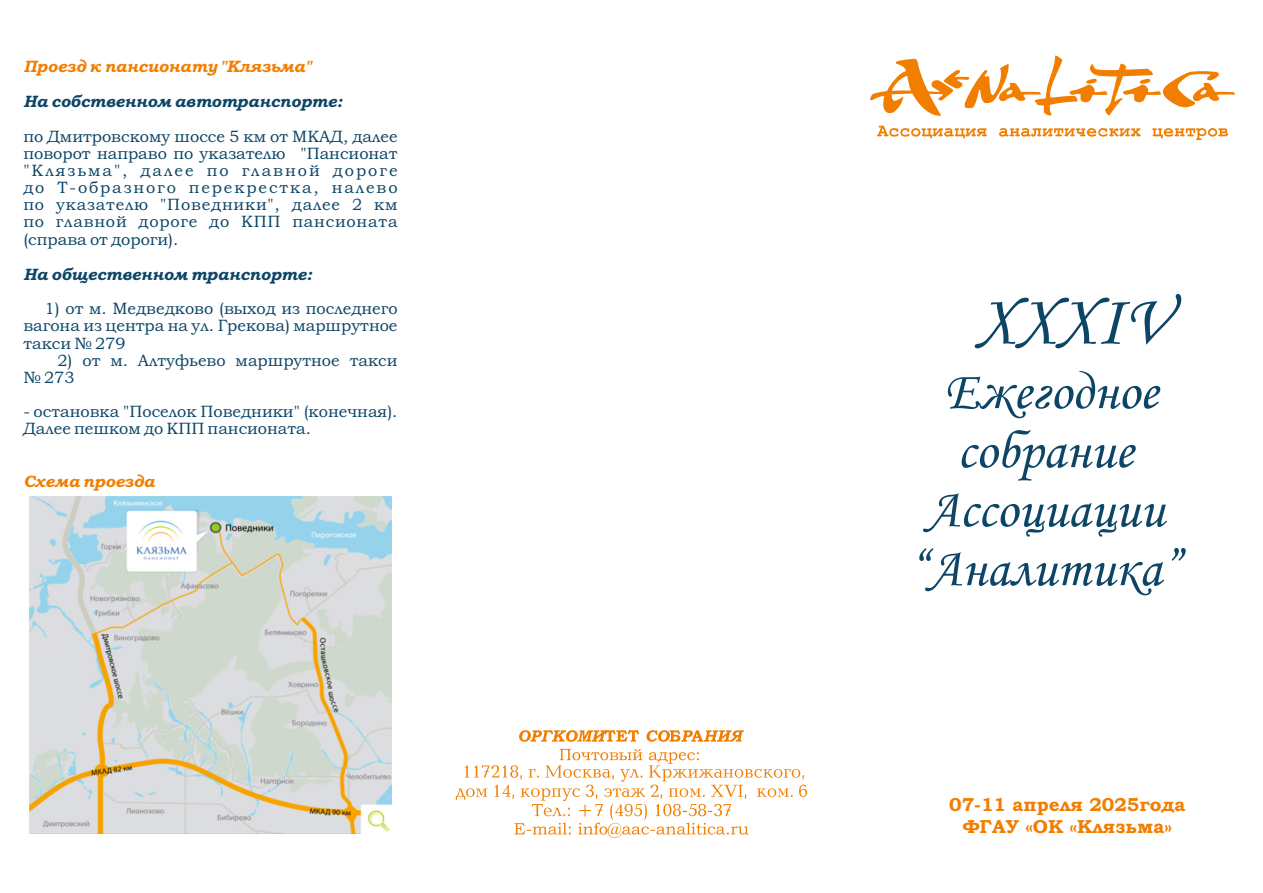
<style>
.page{position:relative;width:1263px;height:893px;background:#fff}
.page>*{position:absolute;margin:0;border:0;box-sizing:border-box;transform-origin:0 0}
.t1{font:72px "Monotype Corsiva";color:#0c4566}
.t2{font:700 18.9px/22.2px "Bookman Old Style";color:#f27e00;text-align:center}
.t3{font:16.5px/17.2px "Bookman Old Style";color:#0c4566;text-align:justify}
.t4{font:italic 700 16.5px "Bookman Old Style";color:#0c4566}
.t5{font:italic 700 16.5px "Bookman Old Style";color:#f27e00}
</style>
<div class="page">
<img style="left:30px;top:496px;width:361px;height:337px">
<svg style="left:877px;top:126px;width:264px;height:12px"></svg>
<svg style="left:1152px;top:128px;width:76px;height:12px"></svg>
<svg style="left:870px;top:55px;width:365px;height:61px"></svg>
<svg style="left:456px;top:730px;width:351px;height:108px"></svg>
<svg style="left:919px;top:371px;width:267px;height:224px"></svg>
<p class="t5" style="left:23px;top:60px;width:290px">Проезд к пансионату "Клязьма"</p>
<p class="t4" style="left:23px;top:95px;width:320px">На собственном автотранспорте:</p>
<p class="t3" style="left:23px;top:129px;width:376px">по Дмитровскому шоссе 5 км от МКАД, далее поворот направо по указателю "Пансионат "Клязьма", далее по главной дороге до Т-образного перекрестка, налево по указателю "Поведники", далее 2 км по главной дороге до КПП пансионата (справа от дороги).</p>
<p class="t4" style="left:23px;top:268px;width:290px">Hа общественном транспорте:</p>
<p class="t3" style="left:23px;top:301px;width:376px;text-indent:21px">1) от м. Медведково (выход из последнего вагона из центра на ул. Грекова) маршрутное такси № 279</p>
<p class="t3" style="left:23px;top:353px;width:376px;text-indent:34px">2) от м. Алтуфьево маршрутное такси № 273</p>
<p class="t3" style="left:23px;top:405px;width:376px">- остановка "Поселок Поведники" (конечная).<br>Далее пешком до КПП пансионата.</p>
<p class="t5" style="left:23px;top:476px;width:133px">Схема проезда</p>
<h1 class="t1" style="left:975px;top:294px;width:196px">XXXIV</h1>
<p class="t2" style="left:949px;top:795px;width:238px">07-11 апреля 2025года<br>ФГАУ «ОК «Клязьма»</p>
</div>
